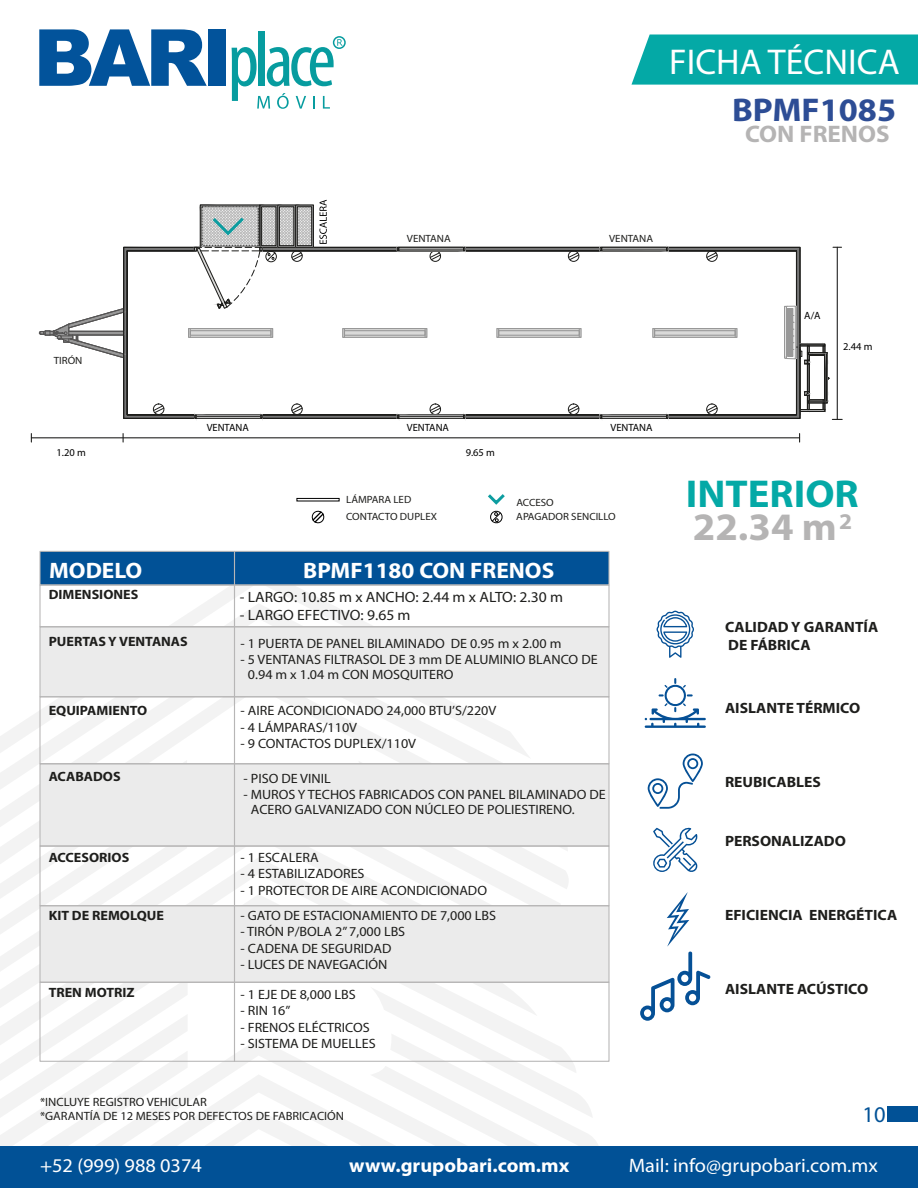
<style>
.page{position:relative;width:918px;height:1188px;background:#fff}
.page>*{position:absolute;margin:0;border:0;box-sizing:border-box;transform-origin:0 0}
.t1{font:700 39px/33.5px "Myriad Pro";color:#04a9a6;scale:1.04 1}
.t2{font:36px "Myriad Pro";color:#fff}
.t3{font:700 33px "Myriad Pro";color:#2d4d95;scale:1.04 1}
.t4{font:700 24px "Myriad Pro";color:#b5b4b4;scale:1.04 1}
.t5{font:22.5px "Myriad Pro";color:#015196}
.t6{font:700 22.35px "Myriad Pro";color:#fff;scale:1.04 1}
.t7{font:19.5px "Myriad Pro";color:#fff;scale:1.04 1}
.t8{font:700 19.5px "Myriad Pro";color:#fff;scale:1.04 1}
.t9{font:700 15px/17.9px "Myriad Pro";color:#1e1e1c;scale:1.04 1}
.t10{font:15px "Myriad Pro";color:#1e1e1c;scale:1.04 1}
.t11{font:13.5px/14.9px "Myriad Pro";color:#1e1e1c;scale:1.04 1}
.t12{font:700 13.5px "Myriad Pro";color:#1e1e1c;scale:1.04 1}
.t13{font:12px/14.4px "Myriad Pro";color:#1e1e1c;scale:1.04 1}
.t14{font:10.5px/17.2px "Myriad Pro";color:#1e1e1c;scale:1.04 1}
.t15{font:10.5px "Myriad Pro";color:#010101}
.s1{color:#b5b4b4}
</style>
<div class="page">
<svg style="left:205px;top:586px;width:122px;height:17px"></svg>
<svg style="left:171px;top:603px;width:199px;height:22px"></svg>
<svg style="left:0;top:698px;width:530px;height:62px"></svg>
<svg style="left:0;top:760px;width:600px;height:387px"></svg>
<hr style="left:31px;top:437px;width:769px;height:1px;background:#1d1d1b">
<div style="left:40px;top:551px;width:569px;height:34px;background:#015196"></div>
<div style="left:40px;top:627px;width:569px;height:69px;background:#ebebeb"></div>
<div style="left:40px;top:764px;width:569px;height:82px;background:#ebebeb"></div>
<div style="left:40px;top:906px;width:569px;height:76px;background:#ebebeb"></div>
<div style="left:39px;top:551px;width:196px;height:35px;border:1px solid #b7b6b6"></div>
<div style="left:234px;top:551px;width:376px;height:35px;border:1px solid #b7b6b6"></div>
<div style="left:39px;top:584px;width:196px;height:43px;border:1px solid #b7b6b6"></div>
<div style="left:234px;top:584px;width:376px;height:43px;border:1px solid #b7b6b6"></div>
<div style="left:39px;top:626px;width:196px;height:71px;border:1px solid #b7b6b6"></div>
<div style="left:234px;top:626px;width:376px;height:71px;border:1px solid #b7b6b6"></div>
<div style="left:39px;top:696px;width:196px;height:68px;border:1px solid #b7b6b6"></div>
<div style="left:234px;top:696px;width:376px;height:68px;border:1px solid #b7b6b6"></div>
<div style="left:39px;top:763px;width:196px;height:84px;border:1px solid #b7b6b6"></div>
<div style="left:234px;top:763px;width:376px;height:84px;border:1px solid #b7b6b6"></div>
<div style="left:39px;top:846px;width:196px;height:60px;border:1px solid #b7b6b6"></div>
<div style="left:234px;top:846px;width:376px;height:60px;border:1px solid #b7b6b6"></div>
<div style="left:39px;top:905px;width:196px;height:78px;border:1px solid #b7b6b6"></div>
<div style="left:234px;top:905px;width:376px;height:78px;border:1px solid #b7b6b6"></div>
<div style="left:39px;top:982px;width:196px;height:80px;border:1px solid #b7b6b6"></div>
<div style="left:234px;top:982px;width:376px;height:80px;border:1px solid #b7b6b6"></div>
<div style="left:632px;top:34px;width:286px;height:51px;background:#04a9a6"></div>
<svg style="left:645px;top:678px;width:61px;height:50px"></svg>
<svg style="left:653px;top:827px;width:45px;height:45px"></svg>
<svg style="left:657px;top:611px;width:37px;height:47px"></svg>
<svg style="left:648px;top:754px;width:55px;height:55px"></svg>
<svg style="left:640px;top:892px;width:71px;height:129px"></svg>
<div style="left:0;top:1147px;width:918px;height:41px;background:#015196"></div>
<div style="left:333px;top:36px;width:13px;height:13px;border:2px solid #079c9f;border-radius:50%"></div>
<svg style="left:39px;top:29px;width:168px;height:57px"></svg>
<div style="left:208px;top:29px;width:18px;height:57px;background:#02539b"></div>
<div style="left:259px;top:31px;width:6px;height:55px;background:#079c9f"></div>
<svg style="left:232px;top:39px;width:111px;height:70px"></svg>
<div style="left:297px;top:498px;width:43px;height:3px;border:1px solid #010101"></div>
<svg style="left:312px;top:511px;width:12px;height:12px"></svg>
<svg style="left:488px;top:494px;width:17px;height:29px"></svg>
<div style="left:887px;top:1107px;width:31px;height:15px;background:#015196"></div>
<svg style="left:39px;top:200px;width:803px;height:220px"></svg>
<h2 class="t2" style="left:669px;top:40px;width:232px">FICHA TÉCNICA</h2>
<h3 class="t3" style="left:732px;top:92px;width:159px">BPMF1085</h3>
<h3 class="t4" style="left:745px;top:121px;width:141px">CON FRENOS</h3>
<p class="t14" style="left:54px;top:352px;width:29px">TIRÓN</p>
<p class="t14" style="left:407px;top:230px;width:44px">VENTANA</p>
<p class="t14" style="left:609px;top:230px;width:44px">VENTANA</p>
<p class="t15" style="left:207px;top:421px;width:44px">VENTANA</p>
<p class="t15" style="left:407px;top:421px;width:44px">VENTANA</p>
<p class="t15" style="left:611px;top:421px;width:44px">VENTANA</p>
<p class="t15" style="left:57px;top:446px;width:31px">1.20 m</p>
<p class="t15" style="left:466px;top:446px;width:31px">9.65 m</p>
<p class="t14" style="left:346px;top:490px;width:89px">LÁMPARA LED<br>CONTACTO DUPLEX</p>
<p class="t14" style="left:516px;top:493px;width:37px">ACCESO</p>
<p class="t14" style="left:516px;top:507px;width:97px">APAGADOR SENCILLO</p>
<h3 class="t6" style="left:49px;top:558px;width:91px">MODELO</h3>
<h3 class="t6" style="left:303px;top:558px;width:243px">BPMF1180 CON FRENOS</h3>
<p class="t12" style="left:49px;top:587px;width:88px">DIMENSIONES</p>
<p class="t10" style="left:240px;top:587px;width:312px">- LARGO: 10.85 m x ANCHO: 2.44 m x ALTO: 2.30 m</p>
<p class="t10" style="left:240px;top:605px;width:166px">- LARGO EFECTIVO: 9.65 m</p>
<p class="t12" style="left:49px;top:634px;width:135px">PUERTAS Y VENTANAS</p>
<p class="t11" style="left:241px;top:636px;width:310px">- 1 PUERTA DE PANEL BILAMINADO DE 0.95 m x 2.00 m</p>
<p class="t11" style="left:248px;top:652px;width:338px;text-indent:-7px">- 5 VENTANAS FILTRASOL DE 3 mm DE ALUMINIO BLANCO DE<br>0.94 m x 1.04 m CON MOSQUITERO</p>
<p class="t12" style="left:49px;top:703px;width:96px">EQUIPAMIENTO</p>
<p class="t11" style="left:241px;top:703px;width:248px">- AIRE ACONDICIONADO 24,000 BTU’S/220V</p>
<p class="t11" style="left:241px;top:719px;width:114px">- 4 LÁMPARAS/110V</p>
<p class="t11" style="left:241px;top:736px;width:170px">- 9 CONTACTOS DUPLEX/110V</p>
<p class="t12" style="left:49px;top:769px;width:71px">ACABADOS</p>
<p class="t11" style="left:244px;top:770px;width:85px">- PISO DE VINIL</p>
<p class="t11" style="left:251px;top:786px;width:343px;text-indent:-7px">- MUROS Y TECHOS FABRICADOS CON PANEL BILAMINADO DE<br>ACERO GALVANIZADO CON NÚCLEO DE POLIESTIRENO.</p>
<p class="t12" style="left:49px;top:850px;width:79px">ACCESORIOS</p>
<p class="t11" style="left:241px;top:850px;width:77px">- 1 ESCALERA</p>
<p class="t11" style="left:241px;top:866px;width:121px">- 4 ESTABILIZADORES</p>
<p class="t11" style="left:241px;top:882px;width:239px">- 1 PROTECTOR DE AIRE ACONDICIONADO</p>
<p class="t12" style="left:49px;top:907px;width:112px">KIT DE REMOLQUE</p>
<p class="t11" style="left:241px;top:908px;width:247px">- GATO DE ESTACIONAMIENTO DE 7,000 LBS</p>
<p class="t11" style="left:241px;top:924px;width:160px">- TIRÓN P/BOLA 2” 7,000 LBS</p>
<p class="t11" style="left:241px;top:940px;width:147px">- CADENA DE SEGURIDAD</p>
<p class="t11" style="left:241px;top:957px;width:143px">- LUCES DE NAVEGACIÓN</p>
<p class="t12" style="left:49px;top:985px;width:84px">TREN MOTRIZ</p>
<p class="t11" style="left:241px;top:987px;width:112px">- 1 EJE DE 8,000 LBS</p>
<p class="t11" style="left:241px;top:1003px;width:50px">- RIN 16”</p>
<p class="t11" style="left:241px;top:1019px;width:126px">- FRENOS ELÉCTRICOS</p>
<p class="t11" style="left:241px;top:1036px;width:132px">- SISTEMA DE MUELLES</p>
<p class="t15" style="left:804px;top:309px;width:18px">A/A</p>
<p class="t15" style="left:843px;top:340px;width:31px">2.44 m</p>
<h1 class="t1" style="left:686px;top:477px;width:168px">INTERIOR<br><span class="s1">22.34 m</span><sup>2</sup></h1>
<p class="t9" style="left:725px;top:619px;width:149px">CALIDAD Y GARANTÍA<br>DE FÁBRICA</p>
<p class="t9" style="left:725px;top:699px;width:132px">AISLANTE TÉRMICO</p>
<p class="t9" style="left:725px;top:773px;width:94px">REUBICABLES</p>
<p class="t9" style="left:725px;top:833px;width:118px">PERSONALIZADO</p>
<p class="t9" style="left:725px;top:906px;width:167px">EFICIENCIA ENERGÉTICA</p>
<p class="t9" style="left:725px;top:980px;width:139px">AISLANTE ACÚSTICO</p>
<p class="t13" style="left:40px;top:1094px;width:294px">*INCLUYE REGISTRO VEHICULAR<br>*GARANTÍA DE 12 MESES POR DEFECTOS DE FABRICACIÓN</p>
<h3 class="t7" style="left:40px;top:1154px;width:157px">+52 (999) 988 0374</h3>
<h3 class="t8" style="left:349px;top:1155px;width:213px">www.grupobari.com.mx</h3>
<h3 class="t7" style="left:629px;top:1154px;width:241px">Mail: info@grupobari.com.mx</h3>
<h3 class="t5" style="left:862px;top:1100px;width:25px">10</h3>
</div>
